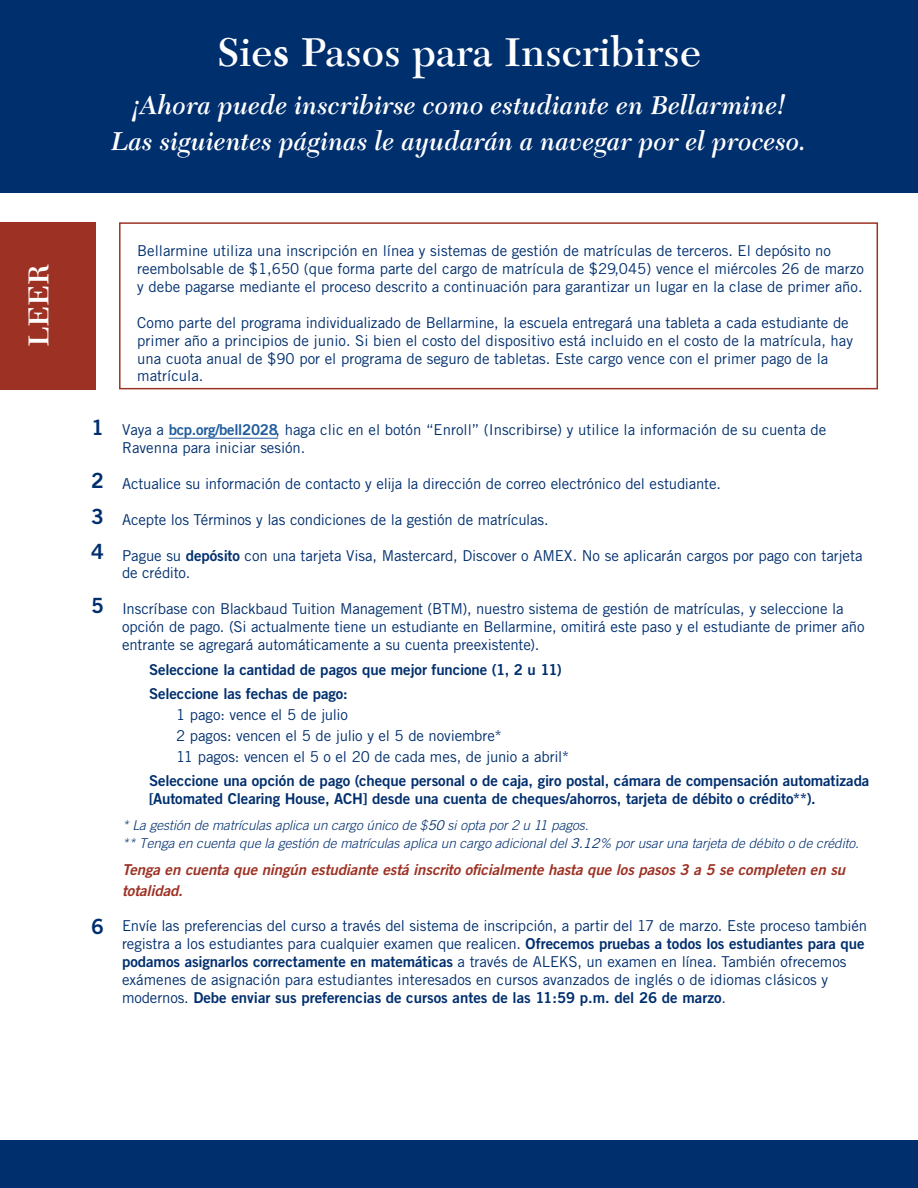
<style>
.page{position:relative;width:918px;height:1188px;background:#fff}
.page>*{position:absolute;margin:0;border:0;box-sizing:border-box;transform-origin:0 0}
.t1{font:600 42px "New Caledonia LT Std";letter-spacing:.01em;color:#fff}
.t2{font:600 30px "New Caledonia LT Std";color:#fff}
.t3{font:italic 600 27px/36px "New Caledonia LT Std";color:#fff;text-align:center}
.t4{font:21px/35.8px "Trade Gothic LT Std Bd 2";color:#002f6e;text-align:justify}
.t5{font:15px/18px "Trade Gothic LT Std";color:#002f6e}
.t6{font:15px/24px "Trade Gothic LT Std Bd 2";letter-spacing:-.005em;color:#002f6e}
.t7{font:15px/21px "Trade Gothic LT Std Bd 2 Obl";letter-spacing:-.01em;color:#9d3224}
.t8{font:italic 300 13.5px/17.4px "Trade Gothic LT Std";color:#002f6e}
.s1{font-family:"Minion Pro";font-weight:700}
.s2{font-family:"Trade Gothic LT Std Bd 2";color:#215e9e}
.s3{font-family:"Trade Gothic LT Std Bd 2"}
.s4{font-weight:400}
.s5{font-family:"Trade Gothic LT Std"}
</style>
<div class="page">
<div style="left:0;top:0;width:918px;height:193px;background:#002f6e"></div>
<div style="left:0;top:222px;width:95px;height:167px;background:#9d3224"></div>
<div style="left:119px;top:222px;width:759px;height:167px;border:2px solid #9d3224"></div>
<hr style="left:169px;top:438px;width:109px;height:1px;background:#215e9e">
<div style="left:0;top:1140px;width:918px;height:48px;background:#002f6e"></div>
<h2 class="t2" style="left:21px;top:347px;width:85px;rotate:-90deg">LEER</h2>
<h1 class="t1" style="left:217px;top:27px;width:486px">Sie<span class="s1">s</span> Pasos para Inscribirse</h1>
<h3 class="t3" style="left:111px;top:87px;width:697px">¡Ahora puede inscribirse como estudiante en Bellarmine!<br>Las siguientes páginas le ayudarán a navegar por el proceso.</h3>
<h3 class="t4" style="left:91px;top:410px;width:14px">1</h3>
<h3 class="t4" style="left:91px;top:462px;width:14px">2<br>3<br>4</h3>
<h3 class="t4" style="left:91px;top:587px;width:14px">5</h3>
<h3 class="t4" style="left:91px;top:908px;width:14px">6</h3>
<p class="t5" style="left:137px;top:242px;width:728px">Bellarmine utiliza una inscripción en línea y sistemas de gestión de matrículas de terceros. El depósito no reembolsable de $1,650 (que forma parte del cargo de matrícula de $29,045) vence el miércoles 26 de marzo y debe pagarse mediante el proceso descrito a continuación para garantizar un lugar en la clase de primer año.</p>
<p class="t5" style="left:137px;top:313px;width:717px">Como parte del programa individualizado de Bellarmine, la escuela entregará una tableta a cada estudiante de primer año a principios de junio. Si bien el costo del dispositivo está incluido en el costo de la matrícula, hay una cuota anual de $90 por el programa de seguro de tabletas. Este cargo vence con el primer pago de la matrícula.</p>
<p class="t5" style="left:122px;top:421px;width:706px;line-height:17.5px">Vaya a <span class="s2">bcp.org/bell2028</span>, haga clic en el botón “Enroll” (Inscribirse) y utilice la información de su cuenta de<br>Ravenna para iniciar sesión.</p>
<p class="t5" style="left:122px;top:474px;width:600px">Actualice su información de contacto y elija la dirección de correo electrónico del estudiante.</p>
<p class="t5" style="left:122px;top:510px;width:428px">Acepte los Términos y las condiciones de la gestión de matrículas.</p>
<p class="t5" style="left:122px;top:546px;width:742px;line-height:17.5px">Pague su <span class="s3">depósito</span> con una tarjeta Visa, Mastercard, Discover o AMEX. No se aplicarán cargos por pago con tarjeta de crédito.</p>
<p class="t5" style="left:122px;top:600px;width:744px">Inscríbase con Blackbaud Tuition Management (BTM), nuestro sistema de gestión de matrículas, y seleccione la opción de pago. (Si actualmente tiene un estudiante en Bellarmine, omitirá este paso y el estudiante de primer año entrante se agregará automáticamente a su cuenta preexistente).</p>
<p class="t6" style="left:149px;top:657px;width:414px">Seleccione la cantidad de pagos que mejor funcione (1, 2 u 11)<br>Seleccione las fechas de pago:</p>
<p class="t5" style="left:176px;top:704px;width:395px;line-height:21px">1 pago: vence el 5 de julio<br>2 pagos: vencen el 5 de julio y el 5 de noviembre*<br>11 pagos: vencen el 5 o el 20 de cada mes, de junio a abril*</p>
<p class="t6" style="left:149px;top:771px;width:722px;line-height:18px">Seleccione una opción de pago (cheque personal o de caja, giro postal, cámara de compensación automatizada [Automated Clearing House, ACH] desde una cuenta de cheques/ahorros, tarjeta de débito o crédito**).</p>
<p class="t8" style="left:122px;top:817px;width:739px">* La gestión de matrículas aplica un cargo único de $<span class="s4">50</span> si opta por 2 u 11 pagos.<br>** Tenga en cuenta que la gestión de matrículas aplica un cargo adicional del <span class="s4">3.12</span>% por usar una tarjeta de débito o de crédito.</p>
<p class="t7" style="left:122px;top:859px;width:725px">Tenga en cuenta que ningún estudiante está inscrito oficialmente hasta que los pasos 3 a 5 se completen en su totalidad.</p>
<p class="t5" style="left:122px;top:916px;width:747px">Envíe las preferencias del curso a través del sistema de inscripción, a partir del 17 de marzo. Este proceso también registra a los estudiantes para cualquier examen que realicen. <span class="s3">Ofrecemos pruebas a todos los estudiantes para que podamos asignarlos correctamente en matemáticas</span> a través de ALEKS, un examen en línea. También ofrecemos exámenes de asignación para estudiantes interesados en cursos avanzados de inglés o de idiomas clásicos y</p>
<p class="t6" style="left:122px;top:986px;width:606px"><span class="s5">modernos.</span> Debe enviar sus preferencias de cursos antes de las 11:59 p.m. del 26 de marzo<span class="s5">.</span></p>
</div>
